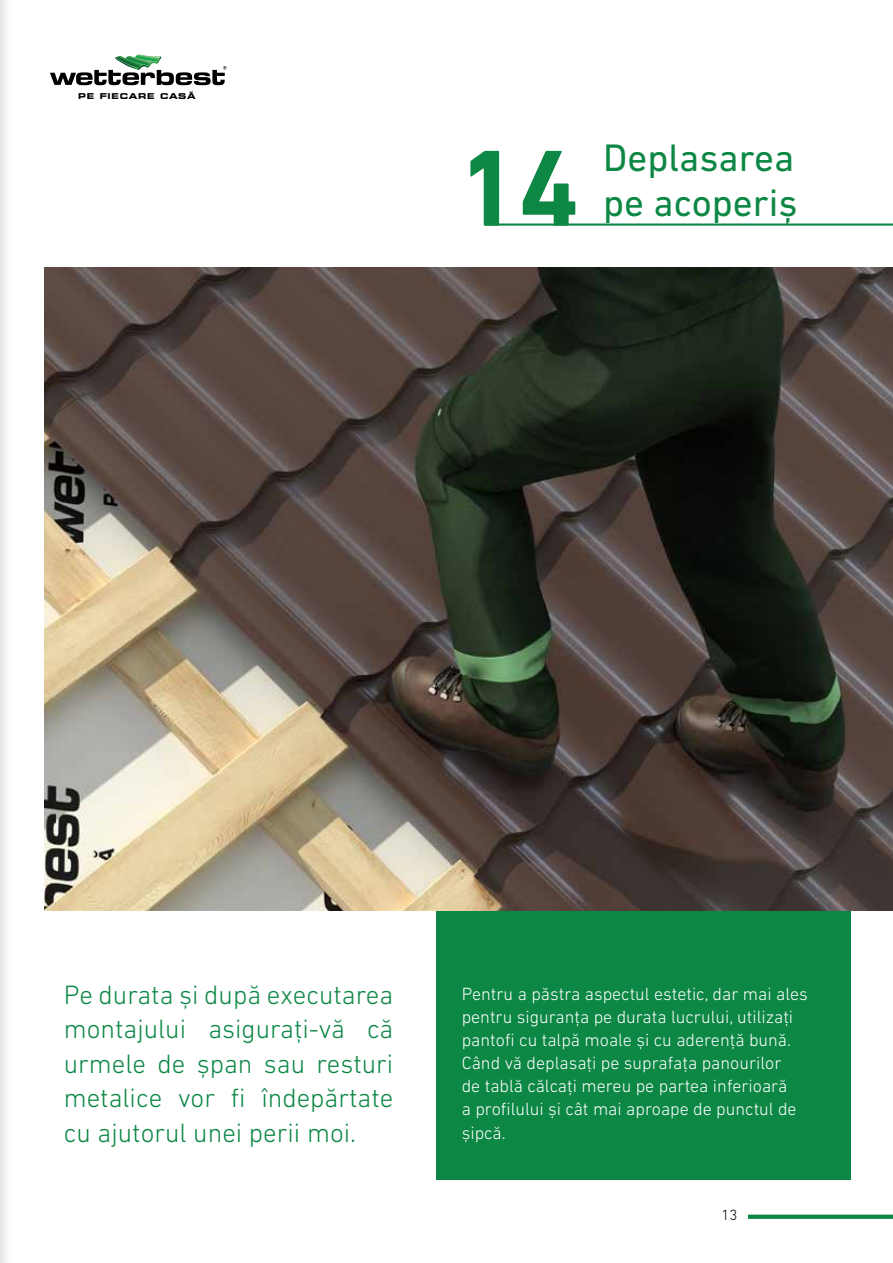
<style>
.page{position:relative;width:893px;height:1263px;background:#fff}
.page>*{position:absolute;margin:0;border:0;box-sizing:border-box;transform-origin:0 0}
.t1{font:700 109.95px "DIN Next LT Pro";color:#0c8744}
.t2{font:39px "DIN Next LT Pro";color:#0c8744}
.t3{font:300 27px/34.5px "DIN Next LT Pro";color:#0c8744;text-align:justify}
.t4{font:300 18px/23.1px "DIN Next LT Pro";color:#fff}
.t5{font:300 15px "DIN Next LT Pro";color:#000}
.t6{font:700 expanded 7.95px "Square 721 BT";letter-spacing:.1em;color:#000}
.s1{font-size:10.65px}
</style>
<div class="page">
<div style="left:748px;top:1214px;width:145px;height:5px;background:#0c8744"></div>
<svg style="left:50px;top:54px;width:176px;height:31px"></svg>
<div style="left:436px;top:908px;width:414px;height:271px;background:#0c8744"></div>
<img style="left:45px;top:268px;width:848px;height:642px">
<hr style="left:485px;top:223px;width:408px;height:3px;background:#0c8744">
<svg style="left:0;top:0;width:6px;height:1263px;fill:#ececed"></svg>
<p class="t6" style="left:78px;top:91px;width:119px">PE FIECARE CASA<span class="s1">˘</span></p>
<h1 class="t1" style="left:457px;top:124px;width:124px">14</h1>
<h2 class="t2" style="left:603px;top:135px;width:193px">Deplasarea</h2>
<h2 class="t2" style="left:603px;top:180px;width:196px">pe acoperiș</h2>
<h3 class="t3" style="left:64px;top:977px;width:331px">Pe durata și după executarea montajului asigurați-vă că urmele de șpan sau resturi metalice vor fi îndepărtate cu ajutorul unei perii moi.</h3>
<p class="t4" style="left:462px;top:982px;width:348px">Pentru a păstra aspectul estetic, dar mai ales pentru siguranța pe durata lucrului, utilizați pantofi cu talpă moale și cu aderență bună.<br>Când vă deplasați pe suprafața panourilor<br>de tablă călcați mereu pe partea inferioară<br>a profilului și cât mai aproape de punctul de șipcă.</p>
<p class="t5" style="left:721px;top:1206px;width:17px">13</p>
</div>
